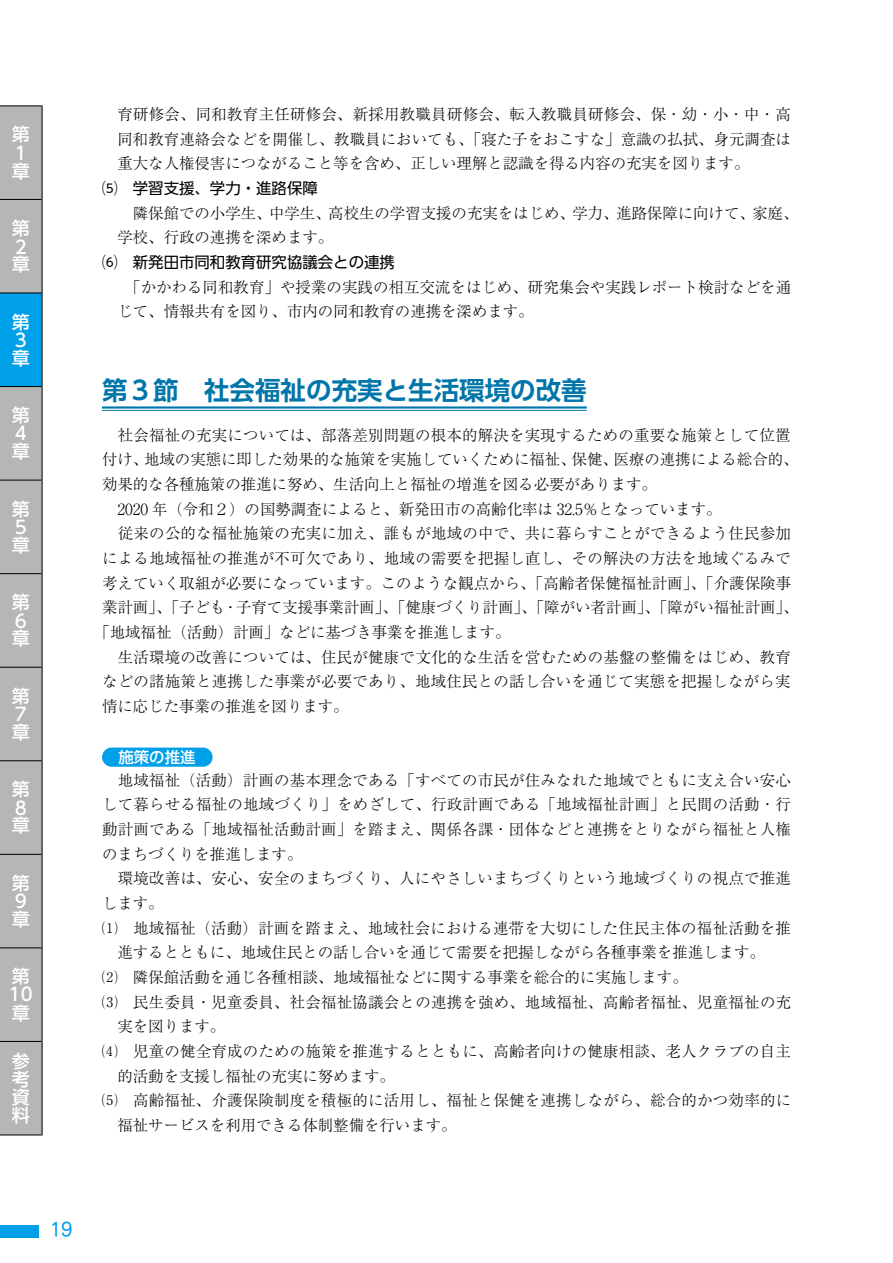
<style>
.page{position:relative;width:893px;height:1263px;background:#fff}
.page>*{position:absolute;margin:0;border:0;box-sizing:border-box;transform-origin:0 0}
.t1{font:700 25.5px "UD Shin Go Pr 6 N De";color:#0075a9}
.t2{font:19.2px "DF Gothic P W5 WINP RKSJ H";color:#00a0e9}
.t3{font:500 18px/18px "UD Shin Go Pr 6 N";color:#fff}
.t4{font:300 15.45px/24.6px "Ryumin Pro";letter-spacing:.015em;color:#000}
.t5{font:15.45px "UD Shin Go Pr 6 N";color:#000}
.t6{font:500 15.45px "UD Shin Go Pr 6 N";color:#fff}
</style>
<div class="page">
<div style="left:0;top:1225px;width:38px;height:12px;background:#00a0e9"></div>
<div style="left:0;top:106px;width:42px;height:1028px;background:#b5b6b6"></div>
<div style="left:0;top:293px;width:42px;height:94px;background:#00a0e9"></div>
<hr style="left:0;top:105px;width:43px;height:1px;background:#000">
<hr style="left:42px;top:106px;width:1px;height:93px;background:#000">
<hr style="left:42px;top:199px;width:1px;height:94px;background:#000">
<hr style="left:42px;top:293px;width:1px;height:94px;background:#000">
<hr style="left:42px;top:387px;width:1px;height:93px;background:#000">
<hr style="left:42px;top:480px;width:1px;height:94px;background:#000">
<hr style="left:42px;top:574px;width:1px;height:93px;background:#000">
<hr style="left:42px;top:667px;width:1px;height:94px;background:#000">
<hr style="left:42px;top:761px;width:1px;height:93px;background:#000">
<hr style="left:42px;top:854px;width:1px;height:94px;background:#000">
<hr style="left:42px;top:948px;width:1px;height:93px;background:#000">
<hr style="left:42px;top:1041px;width:1px;height:93px;background:#000">
<hr style="left:0;top:1134px;width:43px;height:1px;background:#000">
<hr style="left:0;top:199px;width:42px;height:1px;background:#000">
<hr style="left:0;top:293px;width:42px;height:1px;background:#000">
<hr style="left:0;top:386px;width:42px;height:1px;background:#000">
<hr style="left:0;top:480px;width:42px;height:1px;background:#000">
<hr style="left:0;top:573px;width:42px;height:1px;background:#000">
<hr style="left:0;top:667px;width:42px;height:1px;background:#000">
<hr style="left:0;top:760px;width:42px;height:1px;background:#000">
<hr style="left:0;top:854px;width:42px;height:1px;background:#000">
<hr style="left:0;top:947px;width:42px;height:1px;background:#000">
<hr style="left:0;top:1041px;width:42px;height:1px;background:#000">
<hr style="left:102px;top:406px;width:485px;height:3px;background:#0075a9">
<hr style="left:102px;top:410px;width:485px;height:1px;background:#0075a9">
<div style="left:102px;top:747px;width:111px;height:20px;background:#00a0e9;border-radius:10px"></div>
<p class="t3" style="left:12px;top:125px;width:19px">第<br>１章</p>
<p class="t3" style="left:12px;top:219px;width:19px">第<br>２章</p>
<p class="t3" style="left:12px;top:312px;width:19px">第<br>３章</p>
<p class="t3" style="left:12px;top:406px;width:19px">第<br>４章</p>
<p class="t3" style="left:12px;top:499px;width:19px">第<br>５章</p>
<p class="t3" style="left:12px;top:593px;width:19px">第<br>６章</p>
<p class="t3" style="left:12px;top:686px;width:19px">第<br>７章</p>
<p class="t3" style="left:12px;top:780px;width:19px">第<br>８章</p>
<p class="t3" style="left:12px;top:873px;width:19px">第<br>９章</p>
<p class="t3" style="left:9px;top:967px;width:25px">第<br>10章</p>
<p class="t3" style="left:12px;top:1051px;width:19px;text-align:justify">参考資料</p>
<p class="t4" style="left:117px;top:101px;width:675px;text-align:justify">育研修会、同和教育主任研修会、新採用教職員研修会、転入教職員研修会、保・幼・小・中・高同和教育連絡会などを開催し、教職員においても、「寝た子をおこすな」意識の払拭、身元調査は重大な人権侵害につながること等を含め、正しい理解と認識を得る内容の充実を図ります。</p>
<p class="t5" style="left:102px;top:175px;width:217px">⑸　学習支援、学力・進路保障</p>
<p class="t4" style="left:117px;top:199px;width:683px">　隣保館での小学生、中学生、高校生の学習支援の充実をはじめ、学力、進路保障に向けて、家庭、学校、行政の連携を深めます。</p>
<p class="t5" style="left:102px;top:249px;width:294px">⑹　新発田市同和教育研究協議会との連携</p>
<p class="t4" style="left:117px;top:273px;width:675px">　「かかわる同和教育」や授業の実践の相互交流をはじめ、研究集会や実践レポート検討などを通じて、情報共有を図り、市内の同和教育の連携を深めます。</p>
<h1 class="t1" style="left:102px;top:370px;width:486px">第３節　社会福祉の充実と生活環境の改善</h1>
<p class="t4" style="left:102px;top:421px;width:690px">　社会福祉の充実については、部落差別問題の根本的解決を実現するための重要な施策として位置</p>
<p class="t4" style="left:102px;top:446px;width:698px">付け、地域の実態に即した効果的な施策を実施していくために福祉、保健、医療の連携による総合的、</p>
<p class="t4" style="left:102px;top:470px;width:556px">効果的な各種施策の推進に努め、生活向上と福祉の増進を図る必要があります。</p>
<p class="t4" style="left:102px;top:495px;width:621px">　2020 年（令和２）の国勢調査によると、新発田市の高齢化率は 32.5％となっています。</p>
<p class="t4" style="left:102px;top:520px;width:690px">　従来の公的な福祉施策の充実に加え、誰もが地域の中で、共に暮らすことができるよう住民参加</p>
<p class="t4" style="left:102px;top:544px;width:690px">による地域福祉の推進が不可欠であり、地域の需要を把握し直し、その解決の方法を地域ぐるみで</p>
<p class="t4" style="left:102px;top:569px;width:690px">考えていく取組が必要になっています。このような観点から、「高齢者保健福祉計画」、「介護保険事</p>
<p class="t4" style="left:102px;top:594px;width:698px">業計画」、「子ども・子育て支援事業計画」、「健康づくり計画」、「障がい者計画」、「障がい福祉計画」、</p>
<p class="t4" style="left:94px;top:618px;width:418px">「地域福祉（活動）計画」などに基づき事業を推進します。</p>
<p class="t4" style="left:102px;top:643px;width:690px">　生活環境の改善については、住民が健康で文化的な生活を営むための基盤の整備をはじめ、教育</p>
<p class="t4" style="left:102px;top:668px;width:690px">などの諸施策と連携した事業が必要であり、地域住民との話し合いを通じて実態を把握しながら実</p>
<p class="t4" style="left:102px;top:692px;width:248px">情に応じた事業の推進を図ります。</p>
<p class="t6" style="left:118px;top:744px;width:79px">施策の推進</p>
<p class="t4" style="left:102px;top:766px;width:690px">　地域福祉（活動）計画の基本理念である「すべての市民が住みなれた地域でともに支え合い安心</p>
<p class="t4" style="left:102px;top:791px;width:690px">して暮らせる福祉の地域づくり」をめざして、行政計画である「地域福祉計画」と民間の活動・行</p>
<p class="t4" style="left:102px;top:816px;width:690px">動計画である「地域福祉活動計画」を踏まえ、関係各課・団体などと連携をとりながら福祉と人権</p>
<p class="t4" style="left:102px;top:840px;width:202px">のまちづくりを推進します。</p>
<p class="t4" style="left:102px;top:865px;width:690px">　環境改善は、安心、安全のまちづくり、人にやさしいまちづくりという地域づくりの視点で推進</p>
<p class="t4" style="left:102px;top:890px;width:63px">します。</p>
<p class="t4" style="left:102px;top:914px;width:690px">⑴　地域福祉（活動）計画を踏まえ、地域社会における連帯を大切にした住民主体の福祉活動を推</p>
<p class="t4" style="left:117px;top:939px;width:649px">進するとともに、地域住民との話し合いを通じて需要を把握しながら各種事業を推進します。</p>
<p class="t4" style="left:102px;top:964px;width:587px">⑵　隣保館活動を通じ各種相談、地域福祉などに関する事業を総合的に実施します。</p>
<p class="t4" style="left:102px;top:988px;width:691px">⑶　民生委員・児童委員、社会福祉協議会との連携を強め、地域福祉、高齢者福祉、児童福祉の充</p>
<p class="t4" style="left:117px;top:1013px;width:109px">実を図ります。</p>
<p class="t4" style="left:102px;top:1038px;width:690px">⑷　児童の健全育成のための施策を推進するとともに、高齢者向けの健康相談、老人クラブの自主</p>
<p class="t4" style="left:117px;top:1062px;width:279px">的活動を支援し福祉の充実に努めます。</p>
<p class="t4" style="left:102px;top:1087px;width:691px">⑸　高齢福祉、介護保険制度を積極的に活用し、福祉と保健を連携しながら、総合的かつ効率的に</p>
<p class="t4" style="left:117px;top:1112px;width:341px">福祉サービスを利用できる体制整備を行います。</p>
<p class="t2" style="left:49px;top:1220px;width:26px">19</p>
</div>
